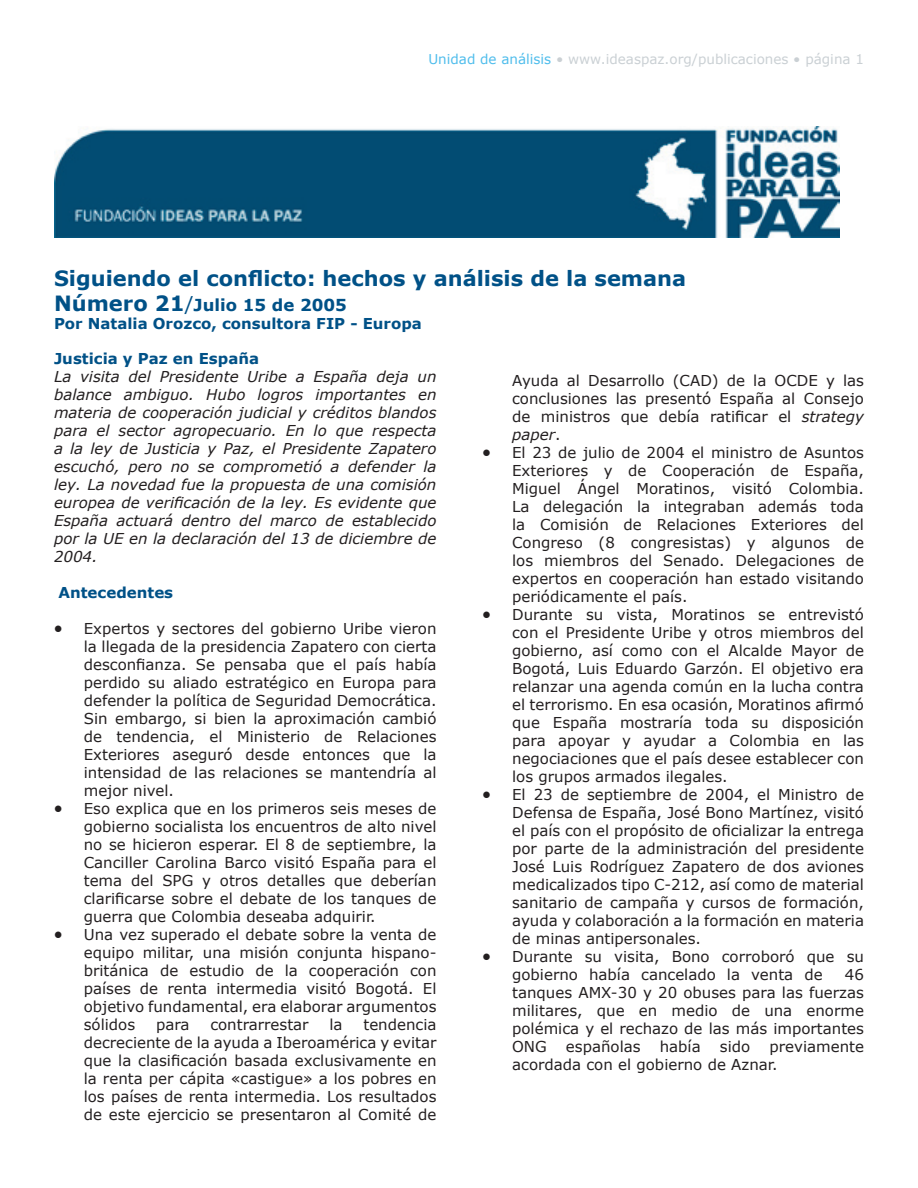
<style>
.page{position:relative;width:918px;height:1188px;background:#fff}
.page>*{position:absolute;margin:0;border:0;box-sizing:border-box;transform-origin:0 0}
.t1{font:700 21px "Verdana";color:#005187}
.t2{font:700 16.5px "Verdana";color:#005187}
.t3{font:15px/18px "Verdana";color:#231f20;text-align:justify}
.t4{font:italic 15px/18px "Verdana";color:#231f20;text-align:justify}
.t5{font:700 15px "Verdana";color:#005187}
.t6{font:13.5px "Verdana";color:#cad0d4}
.s1{color:#4fbdec}
.s2{font-size:21px}
.s3{font-weight:400;font-size:19.5px}
.s4{font-style:italic}
</style>
<div class="page">
<img style="left:54px;top:126px;width:786px;height:112px">
<p class="t6" style="left:428px;top:51px;width:437px"><span class="s1">Unidad de análisis</span> • www.ideaspaz.org/publicaciones • página 1</p>
<h1 class="t1" style="left:54px;top:265px;width:634px">Siguiendo el conflicto: hechos y análisis de la semana</h1>
<p class="t2" style="left:54px;top:295px;width:294px"><span class="s2">Número 21</span><span class="s3">/</span>Julio 15 de 2005</p>
<p class="t5" style="left:54px;top:314px;width:369px">Por Natalia Orozco, consultora FIP - Europa</p>
<p class="t5" style="left:54px;top:349px;width:207px">Justicia y Paz en España</p>
<p class="t4" style="left:54px;top:367px;width:384px">La visita del Presidente Uribe a España deja un balance ambiguo. Hubo logros importantes en materia de cooperación judicial y créditos blandos para el sector agropecuario. En lo que respecta a la ley de Justicia y Paz, el Presidente Zapatero escuchó, pero no se comprometió a defender la ley. La novedad fue la propuesta de una comisión europea de verificación de la ley. Es evidente que España actuará dentro del marco de establecido por la UE en la declaración del 13 de diciembre de 2004.</p>
<p class="t5" style="left:58px;top:583px;width:116px">Antecedentes</p>
<p class="t3" style="left:84px;top:619px;width:354px;text-indent:-30px">• Expertos y sectores del gobierno Uribe vieron la llegada de la presidencia Zapatero con cierta desconfianza. Se pensaba que el país había perdido su aliado estratégico en Europa para defender la política de Seguridad Democrática.<br>Sin embargo, si bien la aproximación cambió de tendencia, el Ministerio de Relaciones Exteriores aseguró desde entonces que la intensidad de las relaciones se mantendría al mejor nivel.</p>
<p class="t3" style="left:84px;top:799px;width:354px;text-indent:-30px">• Eso explica que en los primeros seis meses de gobierno socialista los encuentros de alto nivel no se hicieron esperar. El 8 de septiembre, la Canciller Carolina Barco visitó España para el tema del SPG y otros detalles que deberían clarificarse sobre el debate de los tanques de guerra que Colombia deseaba adquirir.</p>
<p class="t3" style="left:84px;top:925px;width:354px;text-indent:-30px">• Una vez superado el debate sobre la venta de equipo militar, una misión conjunta hispano&shy;británica de estudio de la cooperación con países de renta intermedia visitó Bogotá. El objetivo fundamental, era elaborar argumentos sólidos</p>
<p class="t3" style="left:84px;top:1015px;width:354px;text-indent:280px">tendencia decreciente de la ayuda a Iberoamérica y evitar que la clasificación basada exclusivamente en la renta per cápita «castigue» a los pobres en los países de renta intermedia. Los resultados de este ejercicio se presentaron al Comité de</p>
<p class="t3" style="left:156px;top:1015px;width:35px">para</p>
<p class="t3" style="left:210px;top:1015px;width:100px">contrarrestar</p>
<p class="t3" style="left:330px;top:1015px;width:15px">la</p>
<p class="t3" style="left:512px;top:371px;width:353px">Ayuda al Desarrollo (CAD) de la OCDE y las conclusiones las presentó España al Consejo de ministros que debía ratificar el <span class="s4">strategy paper</span>.</p>
<p class="t3" style="left:512px;top:443px;width:353px;text-indent:-30px">• El 23 de julio de 2004 el ministro de Asuntos Exteriores y de Cooperación de España, Miguel Ángel Moratinos, visitó Colombia.<br>La delegación la integraban además toda la Comisión de Relaciones Exteriores del Congreso (8 congresistas) y algunos de los miembros del Senado. Delegaciones de expertos en cooperación han estado visitando periódicamente el país.</p>
<p class="t3" style="left:512px;top:605px;width:353px;text-indent:-30px">• Durante su vista, Moratinos se entrevistó con el Presidente Uribe y otros miembros del gobierno, así como con el Alcalde Mayor de Bogotá, Luis Eduardo Garzón. El objetivo era relanzar una agenda común en la lucha contra el terrorismo. En esa ocasión, Moratinos afirmó que España mostraría toda su disposición para apoyar y ayudar a Colombia en las negociaciones que el país desee establecer con los grupos armados ilegales.</p>
<p class="t3" style="left:512px;top:785px;width:353px;text-indent:-30px">• El 23 de septiembre de 2004, el Ministro de Defensa de España, José Bono Martínez, visitó el país con el propósito de oficializar la entrega por parte de la administración del presidente José Luis Rodríguez Zapatero de dos aviones medicalizados tipo C-212, así como de material sanitario de campaña y cursos de formación, ayuda y colaboración a la formación en materia de minas antipersonales.</p>
<p class="t3" style="left:512px;top:947px;width:353px;text-indent:-30px">• Durante su visita, Bono corroboró que su gobierno había cancelado la venta de</p>
<p class="t3" style="left:512px;top:965px;width:353px;text-indent:333px">46 tanques AMX-30 y 20 obuses para las fuerzas militares, que en medio de una enorme polémica y el rechazo de las más importantes ONG</p>
<p class="t3" style="left:566px;top:1037px;width:76px">españolas</p>
<p class="t3" style="left:660px;top:1037px;width:42px">había</p>
<p class="t3" style="left:720px;top:1037px;width:32px">sido</p>
<p class="t3" style="left:512px;top:1037px;width:353px;text-indent:257px">previamente acordada con el gobierno de Aznar.</p>
</div>
